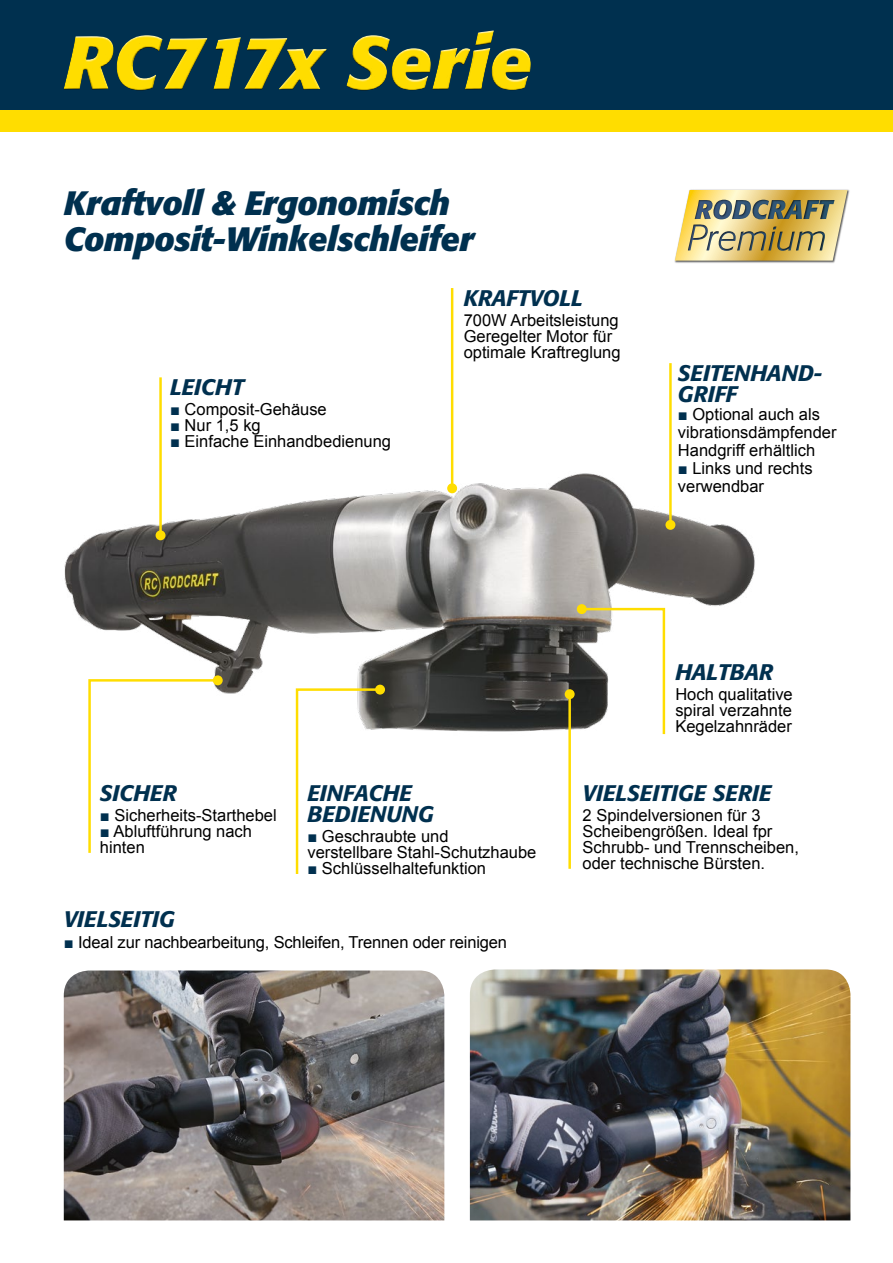
<style>
.page{position:relative;width:893px;height:1263px;background:#fff}
.page>*{position:absolute;margin:0;border:0;box-sizing:border-box;transform-origin:0 0}
.t1{font:italic 700 75px "Formata";color:#fd0}
.t2{font:italic 700 33.45px/36px "Formata";letter-spacing:-.015em;color:#00304f}
.t3{font:italic 500 22.35px/21.1px "Formata";color:#00304f}
.t4{font:16.5px/15.9px "Arial";color:#000}
.s1{color:#00304f}
</style>
<div class="page">
<img style="left:64px;top:288px;width:691px;height:444px">
<img style="left:674px;top:189px;width:176px;height:74px">
<svg style="left:675px;top:190px;width:172px;height:71px;background:#c4b47a"></svg>
<img style="left:470px;top:969px;width:380px;height:251px">
<img style="left:64px;top:970px;width:380px;height:250px">
<hr style="left:159px;top:377px;width:3px;height:158px;background:#fd0">
<div style="left:156px;top:530px;width:10px;height:10px;background:#fd0;border-radius:50%"></div>
<svg style="left:87px;top:678px;width:133px;height:175px"></svg>
<div style="left:213px;top:675px;width:10px;height:10px;background:#fd0;border-radius:50%"></div>
<svg style="left:579px;top:607px;width:87px;height:128px"></svg>
<div style="left:577px;top:604px;width:10px;height:10px;background:#fd0;border-radius:50%"></div>
<svg style="left:295px;top:687px;width:88px;height:187px"></svg>
<div style="left:375px;top:685px;width:10px;height:9px;background:#fd0;border-radius:50%"></div>
<hr style="left:568px;top:694px;width:3px;height:175px;background:#fd0">
<div style="left:565px;top:689px;width:10px;height:10px;background:#fd0;border-radius:50%"></div>
<hr style="left:451px;top:288px;width:2px;height:200px;background:#fd0">
<div style="left:447px;top:483px;width:10px;height:10px;background:#fd0;border-radius:50%"></div>
<hr style="left:669px;top:363px;width:3px;height:162px;background:#fd0">
<div style="left:665px;top:520px;width:10px;height:10px;background:#fd0;border-radius:50%"></div>
<div style="left:0;top:0;width:893px;height:111px;background:#00304f"></div>
<div style="left:0;top:111px;width:893px;height:21px;background:#fd0"></div>
<div style="left:62px;top:31px;width:470px;height:61px;background:#000;opacity:.9"></div>
<h1 class="t1" style="left:64px;top:16px;width:470px">RC717x Serie</h1>
<h2 class="t2" style="left:64px;top:185px;width:412px">Kraftvoll &amp; Ergonomisch<br>Composit-Winkelschleifer</h2>
<h3 class="t3" style="left:170px;top:376px;width:75px">LEICHT</h3>
<p class="t4" style="left:170px;top:402px;width:158px"><span class="s1">■</span> Composit-Gehäuse</p>
<p class="t4" style="left:170px;top:418px;width:92px"><span class="s1">■</span> Nur 1,5 kg</p>
<p class="t4" style="left:170px;top:433px;width:222px"><span class="s1">■</span> Einfache Einhandbedienung</p>
<h3 class="t3" style="left:464px;top:287px;width:121px">KRAFTVOLL</h3>
<p class="t4" style="left:464px;top:312px;width:158px">700W Arbeitsleistung<br>Geregelter Motor für optimale Kraftreglung</p>
<h3 class="t3" style="left:678px;top:362px;width:146px">SEITENHAND-<br>GRIFF</h3>
<p class="t4" style="left:678px;top:405px;width:160px;line-height:18px"><span class="s1">■</span> Optional auch als vibrationsdämpfender<br>Handgriff erhältlich</p>
<p class="t4" style="left:678px;top:459px;width:136px;line-height:18px"><span class="s1">■</span> Links und rechts verwendbar</p>
<h3 class="t3" style="left:675px;top:661px;width:99px">HALTBAR</h3>
<p class="t4" style="left:675px;top:687px;width:119px;text-align:justify">Hoch qualitative spiral verzahnte Kegelzahnräder</p>
<h3 class="t3" style="left:100px;top:782px;width:78px">SICHER</h3>
<p class="t4" style="left:100px;top:807px;width:178px"><span class="s1">■</span> Sicherheits-Starthebel</p>
<p class="t4" style="left:100px;top:823px;width:154px"><span class="s1">■</span> Abluftführung nach hinten</p>
<h3 class="t3" style="left:307px;top:782px;width:128px">EINFACHE<br>BEDIENUNG</h3>
<p class="t4" style="left:307px;top:828px;width:230px"><span class="s1">■</span> Geschraubte und verstellbare Stahl-Schutzhaube</p>
<p class="t4" style="left:307px;top:860px;width:180px"><span class="s1">■</span> Schlüsselhaltefunktion</p>
<h3 class="t3" style="left:64px;top:908px;width:113px">VIELSEITIG</h3>
<p class="t4" style="left:64px;top:934px;width:445px"><span class="s1">■</span> Ideal zur nachbearbeitung, Schleifen, Trennen oder reinigen</p>
<h3 class="t3" style="left:583px;top:782px;width:190px">VIELSEITIGE SERIE</h3>
<p class="t4" style="left:583px;top:807px;width:218px">2 Spindelversionen für 3<br>Scheibengrößen. Ideal fpr<br>Schrubb- und Trennscheiben, oder technische Bürsten.</p>
</div>
